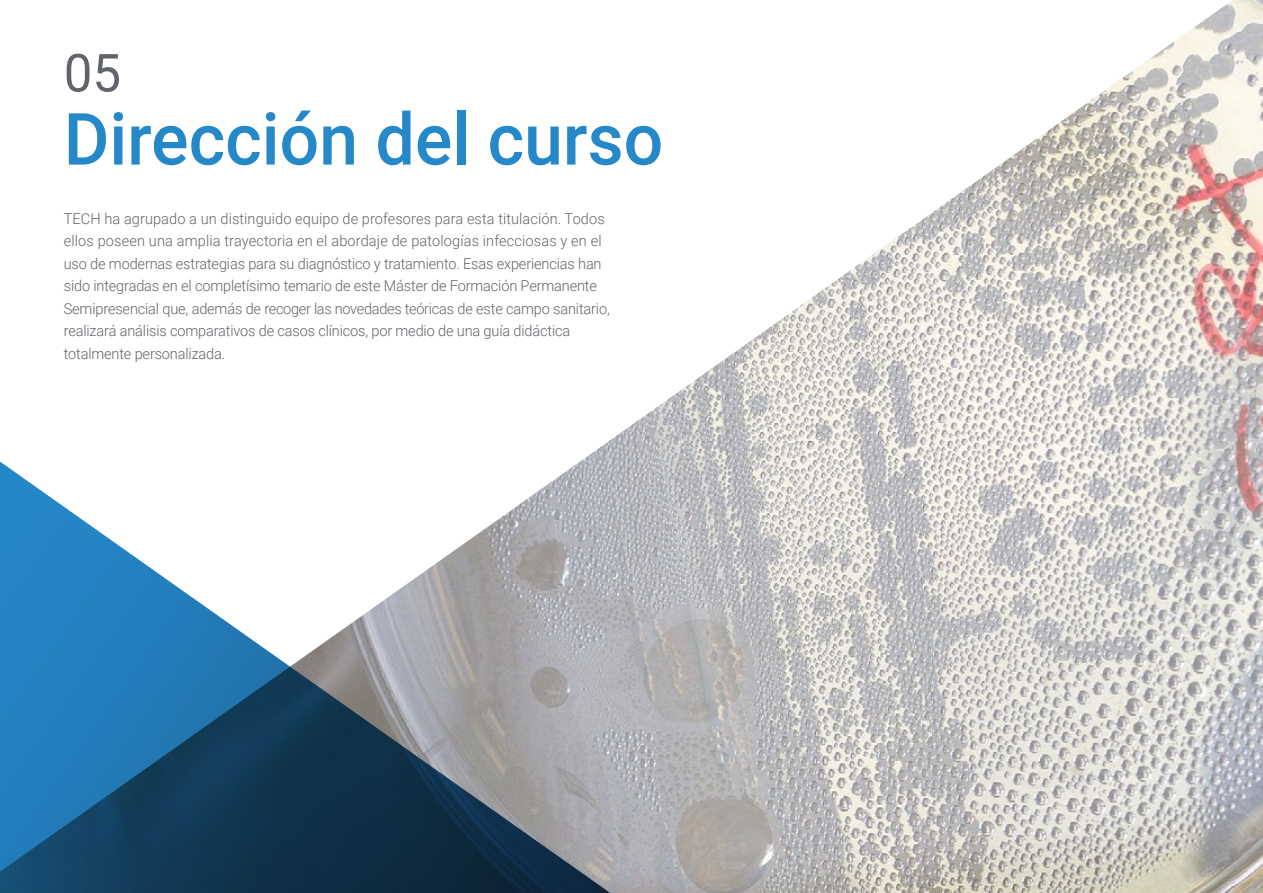
<style>
.page{position:relative;width:1263px;height:893px;background:#fff}
.page>*{position:absolute;margin:0;border:0;box-sizing:border-box;transform-origin:0 0}
.t1{font:500 72px "Roboto";color:#2488c9}
.t2{font:52.5px "Roboto";color:#61646a}
.t3{font:300 15px/22.5px "Roboto";letter-spacing:-.01em;color:#61646a}
</style>
<div class="page">
<img style="left:602px;top:0;width:661px;height:893px">
<svg style="left:0;top:446px;width:640px;height:447px"></svg>
<h2 class="t2" style="left:64px;top:36px;width:59px">05</h2>
<h1 class="t1" style="left:64px;top:89px;width:601px">Dirección del curso</h1>
<p class="t3" style="left:64px;top:207px;width:547px">TECH ha agrupado a un distinguido equipo de profesores para esta titulación. Todos ellos poseen una amplia trayectoria en el abordaje de patologías infecciosas y en el uso de modernas estrategias para su diagnóstico y tratamiento. Esas experiencias han sido integradas en el completísimo temario de este Máster de Formación Permanente Semipresencial que, además de recoger las novedades teóricas de este campo sanitario, realizará análisis comparativos de casos clínicos, por medio de una guía didáctica totalmente personalizada.</p>
</div>
